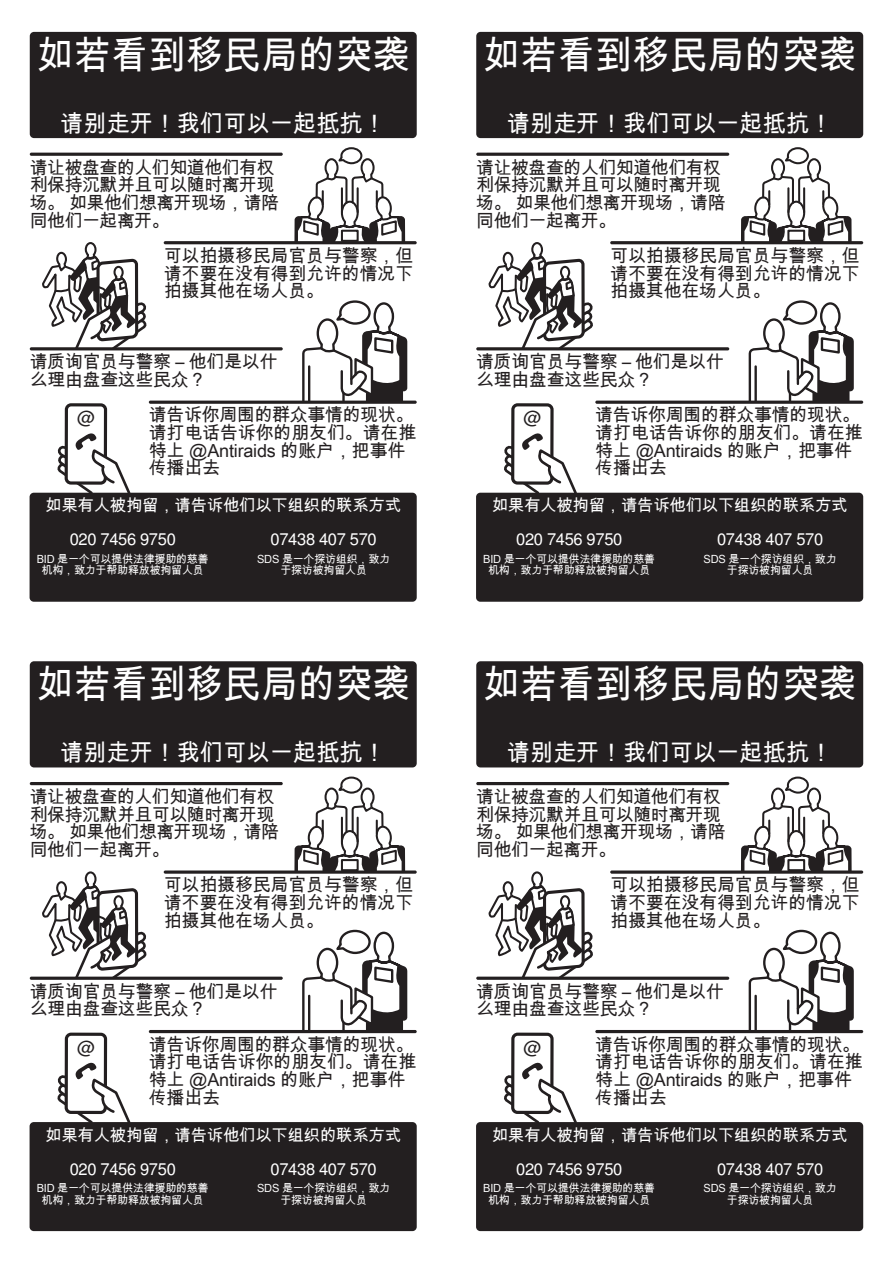
<style>
.page{position:relative;width:893px;height:1263px;background:#fff}
.page>*{position:absolute;margin:0;border:0;box-sizing:border-box;transform-origin:0 0}
.t1{font:39px "Arial Unicode MS";color:#fff;scale:.96 1}
.t2{font:24px "Arial Unicode MS";color:#fff}
.t3{font:18px/17.7px "Arial Unicode MS";letter-spacing:-.02em;color:#231f20}
.t4{font:18px "Free Sans";color:#231f20}
.t5{font:16.5px/33.9px "Arial Unicode MS";letter-spacing:-.02em;color:#fff}
.t6{font:16.5px "Free Sans";letter-spacing:-.02em;color:#fff}
.t7{font:11.25px/11.4px "Arial Unicode MS";letter-spacing:-.02em;color:#fff;text-align:center}
.s1{font-family:"Free Sans"}
</style>
<div class="page">
<div style="left:30px;top:32px;width:387px;height:106px;background:#231f20;border-radius:4px"></div>
<div style="left:65px;top:403px;width:42px;height:82px;border:3px solid #231f20;border-radius:5px"></div>
<div style="left:30px;top:493px;width:387px;height:109px;background:#231f20;border-radius:4px"></div>
<svg style="left:42px;top:242px;width:104px;height:105px"></svg>
<svg style="left:301px;top:300px;width:107px;height:101px"></svg>
<svg style="left:294px;top:147px;width:112px;height:94px"></svg>
<hr style="left:164px;top:241px;width:253px;height:3px;background:#231f20;border-radius:2px">
<hr style="left:30px;top:347px;width:253px;height:3px;background:#231f20;border-radius:2px">
<hr style="left:30px;top:153px;width:253px;height:3px;background:#231f20;border-radius:2px">
<hr style="left:149px;top:401px;width:268px;height:3px;background:#231f20;border-radius:2px">
<svg style="left:57px;top:433px;width:74px;height:60px"></svg>
<div style="left:476px;top:32px;width:387px;height:106px;background:#231f20;border-radius:4px"></div>
<div style="left:511px;top:403px;width:43px;height:82px;border:3px solid #231f20;border-radius:5px"></div>
<div style="left:476px;top:493px;width:387px;height:109px;background:#231f20;border-radius:4px"></div>
<svg style="left:488px;top:242px;width:105px;height:105px"></svg>
<svg style="left:748px;top:300px;width:106px;height:101px"></svg>
<svg style="left:741px;top:147px;width:111px;height:94px"></svg>
<hr style="left:610px;top:241px;width:253px;height:3px;background:#231f20;border-radius:2px">
<hr style="left:476px;top:347px;width:253px;height:3px;background:#231f20;border-radius:2px">
<hr style="left:476px;top:153px;width:253px;height:3px;background:#231f20;border-radius:2px">
<hr style="left:595px;top:401px;width:268px;height:3px;background:#231f20;border-radius:2px">
<svg style="left:504px;top:433px;width:73px;height:60px"></svg>
<div style="left:30px;top:661px;width:387px;height:106px;background:#231f20;border-radius:4px"></div>
<div style="left:65px;top:1032px;width:42px;height:82px;border:3px solid #231f20;border-radius:5px"></div>
<div style="left:30px;top:1122px;width:387px;height:109px;background:#231f20;border-radius:4px"></div>
<svg style="left:42px;top:871px;width:104px;height:106px"></svg>
<svg style="left:302px;top:929px;width:106px;height:101px"></svg>
<svg style="left:294px;top:776px;width:112px;height:94px"></svg>
<svg style="left:164px;top:870px;width:253px;height:4px"></svg>
<hr style="left:30px;top:977px;width:253px;height:3px;background:#231f20;border-radius:2px">
<hr style="left:30px;top:782px;width:253px;height:3px;background:#231f20;border-radius:2px">
<hr style="left:149px;top:1030px;width:268px;height:3px;background:#231f20;border-radius:2px">
<svg style="left:57px;top:1062px;width:74px;height:61px"></svg>
<div style="left:476px;top:661px;width:387px;height:106px;background:#231f20;border-radius:4px"></div>
<div style="left:511px;top:1032px;width:43px;height:82px;border:3px solid #231f20;border-radius:5px"></div>
<div style="left:476px;top:1122px;width:387px;height:109px;background:#231f20;border-radius:4px"></div>
<svg style="left:488px;top:871px;width:105px;height:106px"></svg>
<svg style="left:748px;top:929px;width:106px;height:101px"></svg>
<svg style="left:741px;top:776px;width:111px;height:94px"></svg>
<svg style="left:610px;top:870px;width:253px;height:4px"></svg>
<hr style="left:476px;top:977px;width:253px;height:3px;background:#231f20;border-radius:2px">
<hr style="left:476px;top:782px;width:253px;height:3px;background:#231f20;border-radius:2px">
<hr style="left:595px;top:1030px;width:268px;height:3px;background:#231f20;border-radius:2px">
<svg style="left:504px;top:1062px;width:73px;height:61px"></svg>
<p class="t1" style="left:36px;top:27px;width:391px">如若看到移民局的突袭</p>
<p class="t1" style="left:482px;top:27px;width:391px">如若看到移民局的突袭</p>
<p class="t2" style="left:60px;top:106px;width:327px">请别走开！我们可以一起抵抗！</p>
<p class="t2" style="left:507px;top:106px;width:327px">请别走开！我们可以一起抵抗！</p>
<p class="t3" style="left:30px;top:158px;width:251px">请让被盘查的人们知道他们有权利保持沉默并且可以随时离开现场。 如果他们想离开现场，请陪同他们一起离开。</p>
<p class="t3" style="left:164px;top:246px;width:251px;text-align:justify">可以拍摄移民局官员与警察，但请不要在没有得到允许的情况下拍摄其他在场人员。</p>
<p class="t3" style="left:476px;top:158px;width:251px">请让被盘查的人们知道他们有权利保持沉默并且可以随时离开现场。 如果他们想离开现场，请陪同他们一起离开。</p>
<p class="t3" style="left:610px;top:246px;width:251px;text-align:justify">可以拍摄移民局官员与警察，但请不要在没有得到允许的情况下拍摄其他在场人员。</p>
<p class="t3" style="left:30px;top:353px;width:249px">请质询官员与警察 – 他们是以什么理由盘查这些民众？</p>
<p class="t3" style="left:149px;top:406px;width:269px">请告诉你周围的群众事情的现状。请打电话告诉你的朋友们。请在推特上 @Antiraids 的账户，把事件传播出去</p>
<p class="t4" style="left:77px;top:405px;width:20px">@</p>
<p class="t3" style="left:476px;top:353px;width:249px">请质询官员与警察 – 他们是以什么理由盘查这些民众？</p>
<p class="t3" style="left:595px;top:406px;width:269px">请告诉你周围的群众事情的现状。请打电话告诉你的朋友们。请在推特上 @Antiraids 的账户，把事件传播出去</p>
<p class="t4" style="left:524px;top:405px;width:20px">@</p>
<p class="t5" style="left:70px;top:488px;width:333px;text-indent:-25px">如果有人被拘留，请告诉他们以下组织的联系方式<br><span class="s1">020 7456 9750</span></p>
<p class="t6" style="left:271px;top:528px;width:108px">07438 407 570</p>
<p class="t5" style="left:516px;top:488px;width:333px;text-indent:-25px">如果有人被拘留，请告诉他们以下组织的联系方式<br><span class="s1">020 7456 9750</span></p>
<p class="t6" style="left:717px;top:528px;width:108px">07438 407 570</p>
<p class="t7" style="left:37px;top:553px;width:173px">BID 是一个可以提供法律援助的慈善机构，致力于帮助释放被拘留人员</p>
<p class="t7" style="left:257px;top:553px;width:135px">SDS 是一个探访组织，致力于探访被拘留人员</p>
<p class="t7" style="left:483px;top:553px;width:173px">BID 是一个可以提供法律援助的慈善机构，致力于帮助释放被拘留人员</p>
<p class="t7" style="left:704px;top:553px;width:135px">SDS 是一个探访组织，致力于探访被拘留人员</p>
<p class="t1" style="left:36px;top:656px;width:391px">如若看到移民局的突袭</p>
<p class="t1" style="left:482px;top:656px;width:391px">如若看到移民局的突袭</p>
<p class="t2" style="left:60px;top:735px;width:327px">请别走开！我们可以一起抵抗！</p>
<p class="t2" style="left:507px;top:735px;width:327px">请别走开！我们可以一起抵抗！</p>
<p class="t3" style="left:30px;top:787px;width:251px">请让被盘查的人们知道他们有权利保持沉默并且可以随时离开现场。 如果他们想离开现场，请陪同他们一起离开。</p>
<p class="t3" style="left:164px;top:876px;width:251px;text-align:justify">可以拍摄移民局官员与警察，但请不要在没有得到允许的情况下拍摄其他在场人员。</p>
<p class="t3" style="left:476px;top:787px;width:251px">请让被盘查的人们知道他们有权利保持沉默并且可以随时离开现场。 如果他们想离开现场，请陪同他们一起离开。</p>
<p class="t3" style="left:610px;top:876px;width:251px;text-align:justify">可以拍摄移民局官员与警察，但请不要在没有得到允许的情况下拍摄其他在场人员。</p>
<p class="t3" style="left:30px;top:982px;width:249px">请质询官员与警察 – 他们是以什么理由盘查这些民众？</p>
<p class="t3" style="left:149px;top:1035px;width:269px">请告诉你周围的群众事情的现状。请打电话告诉你的朋友们。请在推特上 @Antiraids 的账户，把事件传播出去</p>
<p class="t4" style="left:77px;top:1035px;width:20px">@</p>
<p class="t3" style="left:476px;top:982px;width:249px">请质询官员与警察 – 他们是以什么理由盘查这些民众？</p>
<p class="t3" style="left:595px;top:1035px;width:269px">请告诉你周围的群众事情的现状。请打电话告诉你的朋友们。请在推特上 @Antiraids 的账户，把事件传播出去</p>
<p class="t4" style="left:524px;top:1035px;width:20px">@</p>
<p class="t5" style="left:70px;top:1117px;width:333px;text-indent:-25px">如果有人被拘留，请告诉他们以下组织的联系方式<br><span class="s1">020 7456 9750</span></p>
<p class="t6" style="left:271px;top:1157px;width:108px">07438 407 570</p>
<p class="t5" style="left:516px;top:1117px;width:333px;text-indent:-25px">如果有人被拘留，请告诉他们以下组织的联系方式<br><span class="s1">020 7456 9750</span></p>
<p class="t6" style="left:717px;top:1157px;width:108px">07438 407 570</p>
<p class="t7" style="left:37px;top:1182px;width:173px">BID 是一个可以提供法律援助的慈善机构，致力于帮助释放被拘留人员</p>
<p class="t7" style="left:257px;top:1182px;width:135px">SDS 是一个探访组织，致力于探访被拘留人员</p>
<p class="t7" style="left:483px;top:1182px;width:173px">BID 是一个可以提供法律援助的慈善机构，致力于帮助释放被拘留人员</p>
<p class="t7" style="left:704px;top:1182px;width:135px">SDS 是一个探访组织，致力于探访被拘留人员</p>
</div>
